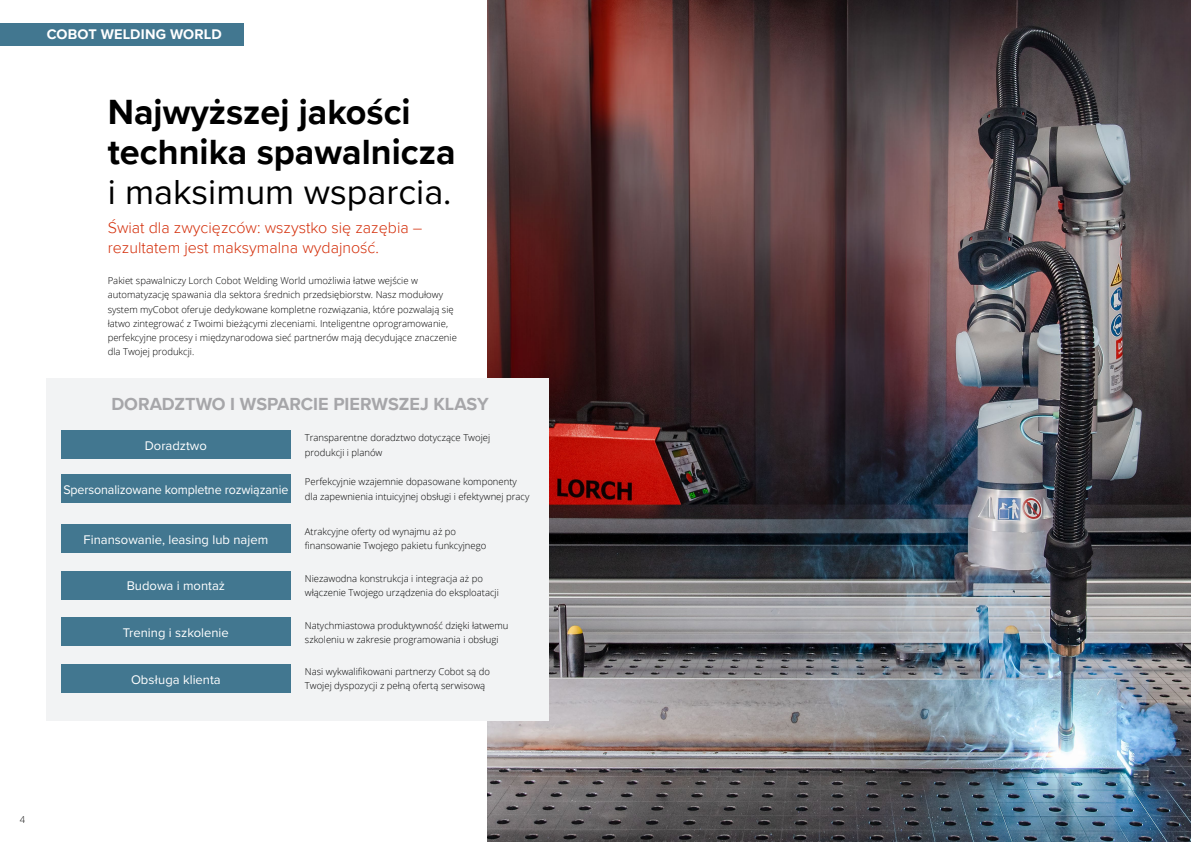
<style>
.page{position:relative;width:1191px;height:842px;background:#fff}
.page>*{position:absolute;margin:0;border:0;box-sizing:border-box;transform-origin:0 0}
.t1{font:700 36px/40px "Proxima Nova";color:#000}
.t2{font:36px "Proxima Nova";color:#000}
.t3{font:700 18px "Proxima Nova";color:#a6a6a9}
.t4{font:300 16px/20px "Proxima Nova";color:#d42f0b}
.t5{font:700 14.4px "Proxima Nova";letter-spacing:.01em;color:#fff}
.t6{font:13px "Proxima Nova";color:#fff}
.t7{font:13px "Proxima Nova";color:#fff;scale:.96 1}
.t8{font:300 9.5px/14.2px "Open Sans";color:#000}
</style>
<div class="page">
<img style="left:488px;top:0;width:703px;height:842px">
<div style="left:47px;top:378px;width:502px;height:342px;background:#f2f3f4"></div>
<div style="left:0;top:23px;width:244px;height:22px;background:#427790"></div>
<div style="left:61px;top:431px;width:230px;height:28px;background:#427790"></div>
<div style="left:61px;top:475px;width:230px;height:28px;background:#427790"></div>
<div style="left:61px;top:524px;width:230px;height:29px;background:#427790"></div>
<div style="left:61px;top:571px;width:230px;height:28px;background:#427790"></div>
<div style="left:61px;top:618px;width:230px;height:28px;background:#427790"></div>
<div style="left:61px;top:665px;width:230px;height:28px;background:#427790"></div>
<h3 class="t5" style="left:47px;top:23px;width:176px">COBOT WELDING WORLD</h3>
<h1 class="t1" style="left:108px;top:92px;width:349px">Najwyższej jakości technika spawalnicza</h1>
<h1 class="t2" style="left:108px;top:166px;width:345px">i maksimum wsparcia.</h1>
<h3 class="t4" style="left:108px;top:217px;width:316px">Świat dla zwycięzców: wszystko się zazębia – rezultatem jest maksymalna wydajność.</h3>
<p class="t8" style="left:108px;top:273px;width:351px">Pakiet spawalniczy Lorch Cobot Welding World umożliwia łatwe wejście w automatyzację spawania dla sektora średnich przedsiębiorstw. Nasz modułowy system myCobot oferuje dedykowane kompletne rozwiązania, które pozwalają się łatwo zintegrować z Twoimi bieżącymi zleceniami. Inteligentne oprogramowanie, perfekcyjne procesy i międzynarodowa sieć partnerów mają decydujące znaczenie dla Twojej produkcji.</p>
<h2 class="t3" style="left:111px;top:391px;width:379px">DORADZTWO I WSPARCIE PIERWSZEJ KLASY</h2>
<h3 class="t6" style="left:145px;top:436px;width:64px">Doradztwo</h3>
<h3 class="t7" style="left:63px;top:480px;width:236px">Spersonalizowane kompletne rozwiązanie</h3>
<h3 class="t6" style="left:84px;top:529px;width:186px">Finansowanie, leasing lub najem</h3>
<h3 class="t6" style="left:127px;top:576px;width:100px">Budowa i montaż</h3>
<h3 class="t6" style="left:123px;top:623px;width:107px">Trening i szkolenie</h3>
<h3 class="t6" style="left:131px;top:670px;width:91px">Obsługa klienta</h3>
<p class="t8" style="left:305px;top:431px;width:187px">Transparentne doradztwo dotyczące Twojej produkcji i planów</p>
<p class="t8" style="left:305px;top:475px;width:226px">Perfekcyjnie wzajemnie dopasowane komponenty dla zapewnienia intuicyjnej obsługi i efektywnej pracy</p>
<p class="t8" style="left:305px;top:524px;width:183px">Atrakcyjne oferty od wynajmu aż po finansowanie Twojego pakietu funkcyjnego</p>
<p class="t8" style="left:305px;top:571px;width:195px">Niezawodna konstrukcja i integracja aż po włączenie Twojego urządzenia do eksploatacji</p>
<p class="t8" style="left:305px;top:618px;width:205px">Natychmiastowa produktywność dzięki łatwemu szkoleniu w zakresie programowania i obsługi</p>
<p class="t8" style="left:305px;top:664px;width:187px">Nasi wykwalifikowani partnerzy Cobot są do<br>Twojej dyspozycji z pełną ofertą serwisową</p>
<p class="t8" style="left:20px;top:812px;width:7px">4</p>
</div>
